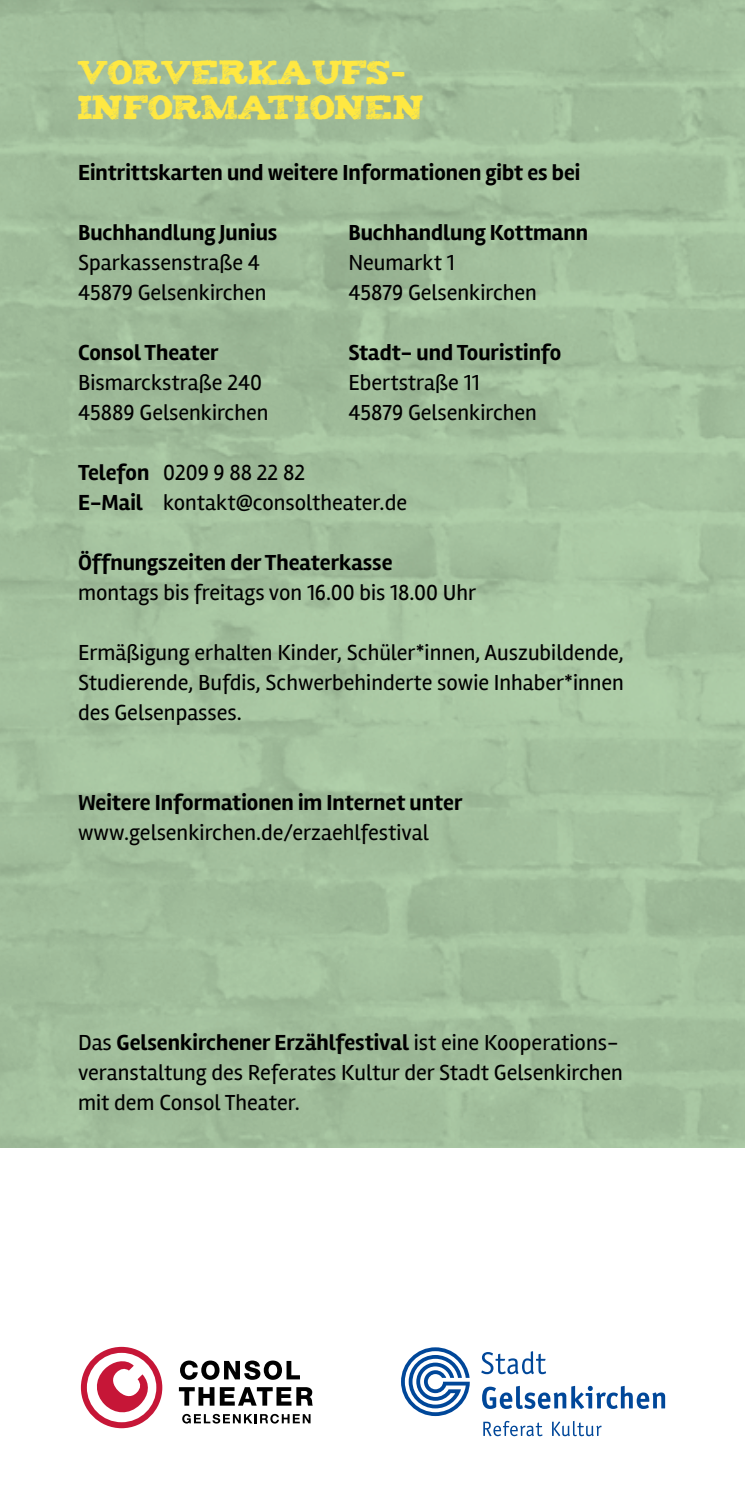
<style>
.page{position:relative;width:745px;height:1489px;background:#fff}
.page>*{position:absolute;margin:0;border:0;box-sizing:border-box;transform-origin:0 0}
.t1{font:27.5px/35px "Tiza";color:#ffe842}
.t2{font:22.5px/30px "Rambla";color:#000}
.t3{font:700 22.5px "Rambla";color:#000}
.s1{font-weight:700}
</style>
<div class="page">
<div style="left:0;top:0;width:744px;height:1488px;background:#a2bf9c"></div>
<div style="left:0;top:1148px;width:744px;height:340px;background:#fff"></div>
<svg style="left:81px;top:1346px;width:81px;height:81px"></svg>
<svg style="left:180px;top:1360px;width:120px;height:19px"></svg>
<svg style="left:179px;top:1387px;width:35px;height:18px"></svg>
<svg style="left:220px;top:1387px;width:92px;height:18px"></svg>
<svg style="left:182px;top:1413px;width:128px;height:10px"></svg>
<svg style="left:483px;top:1420px;width:59px;height:15px"></svg>
<svg style="left:552px;top:1421px;width:49px;height:14px"></svg>
<svg style="left:481px;top:1351px;width:183px;height:57px"></svg>
<svg style="left:401px;top:1347px;width:68px;height:68px"></svg>
<p class="t1" style="left:78px;top:52px;width:348px">VORVERKAUFS-<br>INFORMATIONEN</p>
<p class="t3" style="left:78px;top:159px;width:503px">Eintrittskarten und weitere Informationen gibt es bei</p>
<p class="t3" style="left:78px;top:219px;width:201px">Buchhandlung Junius</p>
<p class="t3" style="left:348px;top:219px;width:241px">Buchhandlung Kottmann</p>
<p class="t2" style="left:78px;top:247px;width:183px">Sparkassenstraße 4</p>
<p class="t2" style="left:348px;top:247px;width:108px">Neumarkt 1</p>
<p class="t2" style="left:78px;top:277px;width:190px">45879 Gelsenkirchen</p>
<p class="t2" style="left:348px;top:277px;width:190px">45879 Gelsenkirchen</p>
<p class="t3" style="left:78px;top:339px;width:142px">Consol Theater</p>
<p class="t3" style="left:348px;top:339px;width:214px">Stadt- und Touristinfo</p>
<p class="t2" style="left:78px;top:367px;width:185px">Bismarckstraße 240</p>
<p class="t2" style="left:348px;top:367px;width:133px">Ebertstraße 11</p>
<p class="t2" style="left:78px;top:397px;width:192px">45889 Gelsenkirchen</p>
<p class="t2" style="left:348px;top:397px;width:190px">45879 Gelsenkirchen</p>
<p class="t2" style="left:78px;top:457px;width:330px"><span class="s1">Telefon</span> 0209 9 88 22 82<br><span class="s1">E-Mail</span> kontakt@consoltheater.de</p>
<p class="t3" style="left:78px;top:549px;width:316px">Öffnungszeiten der Theaterkasse</p>
<p class="t2" style="left:78px;top:577px;width:399px">montags bis freitags von 16.00 bis 18.00 Uhr</p>
<p class="t2" style="left:78px;top:637px;width:547px;text-align:justify">Ermäßigung erhalten Kinder, Schüler*innen, Auszubildende, Studierende, Bufdis, Schwerbehinderte sowie Inhaber*innen des Gelsenpasses.</p>
<p class="t3" style="left:78px;top:789px;width:385px">Weitere Informationen im Internet unter</p>
<p class="t2" style="left:78px;top:817px;width:352px">www.gelsenkirchen.de/erzaehlfestival</p>
<p class="t2" style="left:78px;top:1027px;width:546px">Das <span class="s1">Gelsenkirchener Erzählfestival</span> ist eine Kooperations&shy;veranstaltung des Referates Kultur der Stadt Gelsenkirchen mit dem Consol Theater.</p>
</div>
